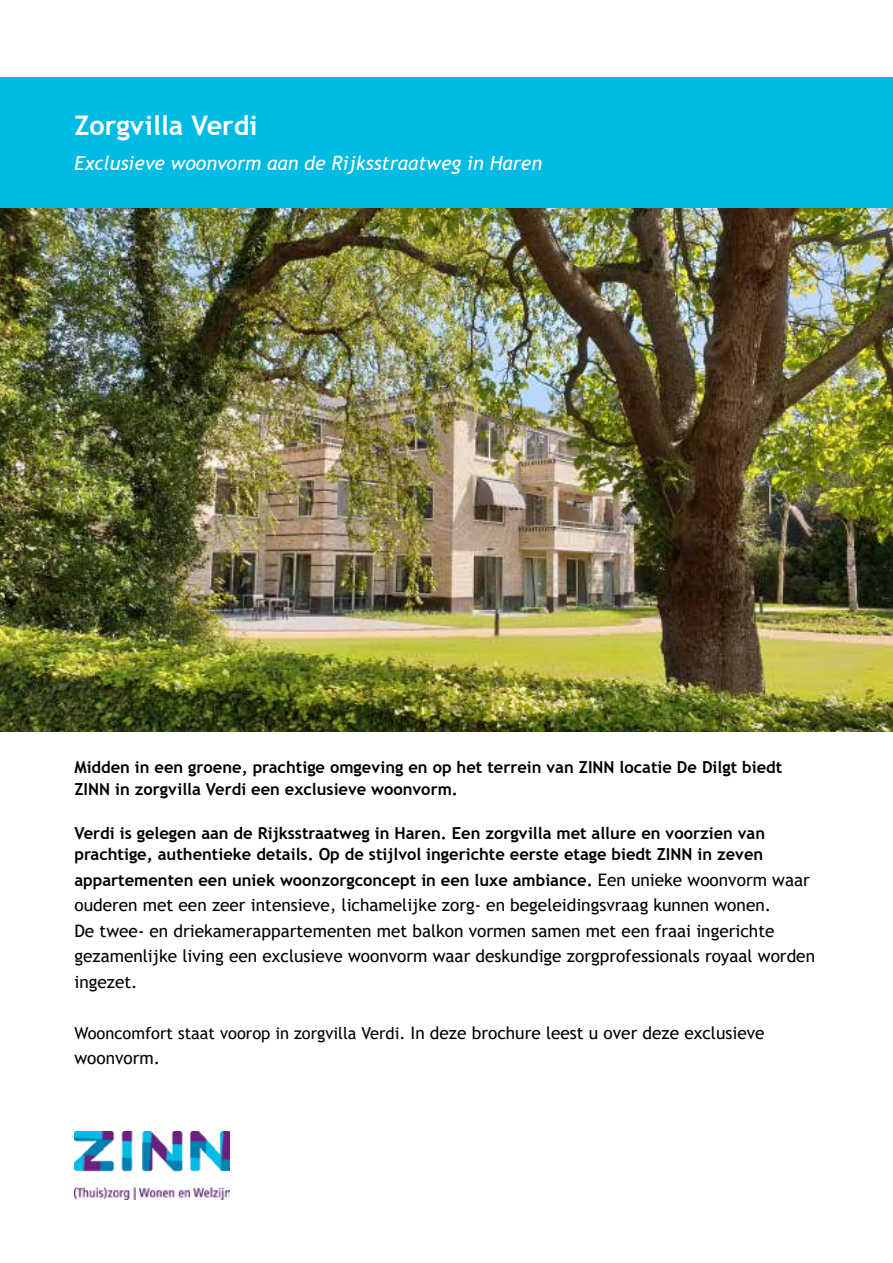
<style>
.page{position:relative;width:893px;height:1263px;background:#fff}
.page>*{position:absolute;margin:0;border:0;box-sizing:border-box;transform-origin:0 0}
.t1{font:700 27px "Trebuchet MS";color:#fff}
.t2{font:italic 19.5px "Trebuchet MS";color:#fff}
.t3{font:17.25px/25.5px "Trebuchet MS";color:#000}
.t4{font:700 16.5px/21.8px "Trebuchet MS";color:#000}
.t5{font:16.5px "Trebuchet MS";color:#000}
.s1{font-weight:400;font-size:17.25px}
.s2{font-size:17.25px}
</style>
<div class="page">
<img style="left:0;top:208px;width:893px;height:523px">
<img style="left:74px;top:1131px;width:156px;height:69px">
<div style="left:0;top:77px;width:893px;height:131px;background:#00bce4"></div>
<h1 class="t1" style="left:74px;top:109px;width:185px">Zorgvilla Verdi</h1>
<p class="t2" style="left:74px;top:151px;width:469px">Exclusieve woonvorm aan de Rijksstraatweg in Haren</p>
<p class="t4" style="left:74px;top:757px;width:709px">Midden in een groene, prachtige omgeving en op het terrein van ZINN locatie De Dilgt biedt<br>ZINN in zorgvilla Verdi een exclusieve woonvorm.</p>
<p class="t4" style="left:74px;top:822px;width:692px">Verdi is gelegen aan de Rijksstraatweg in Haren. Een zorgvilla met allure en voorzien van prachtige, authentieke details. Op de stijlvol ingerichte eerste etage biedt ZINN in zeven</p>
<p class="t4" style="left:74px;top:869px;width:737px">appartementen een uniek woonzorgconcept in een luxe ambiance. <span class="s1">Een unieke woonvorm waar</span></p>
<p class="t3" style="left:74px;top:892px;width:742px">ouderen met een zeer intensieve, lichamelijke zorg- en begeleidingsvraag kunnen wonen.<br>De twee- en driekamerappartementen met balkon vormen samen met een fraai ingerichte gezamenlijke living een exclusieve woonvorm waar deskundige zorgprofessionals royaal worden ingezet.</p>
<p class="t5" style="left:74px;top:1023px;width:692px">Wooncomfort staat voorop in zorgvilla Verdi. <span class="s2">In deze brochure leest u over deze exclusieve</span></p>
<p class="t3" style="left:74px;top:1045px;width:87px">woonvorm.</p>
</div>
